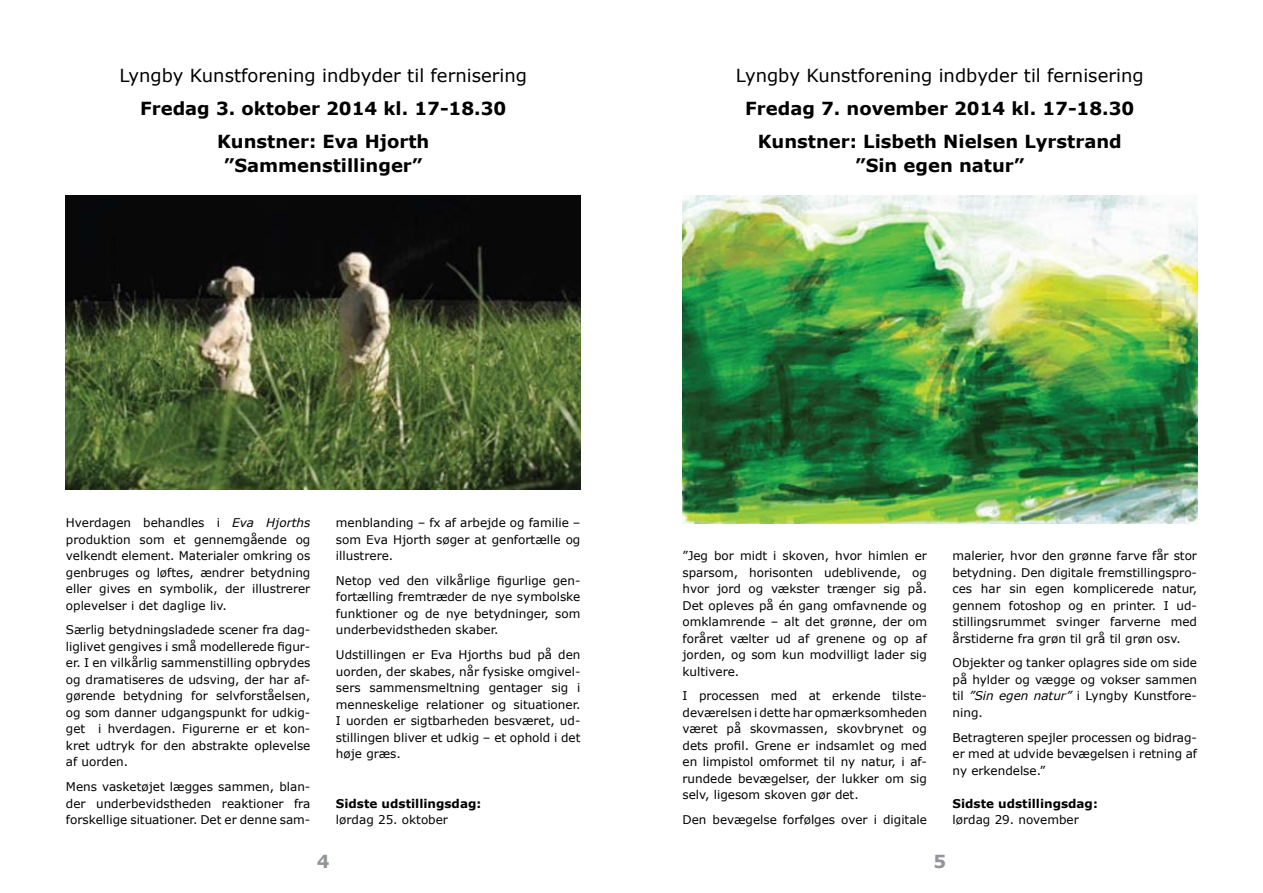
<style>
.page{position:relative;width:1263px;height:893px;background:#fff}
.page>*{position:absolute;margin:0;border:0;box-sizing:border-box;transform-origin:0 0}
.t1{font:700 18px/33px "Verdana";color:#000;text-align:center}
.t2{font:18px "Verdana";color:#000}
.t3{font:700 18px "Verdana";color:#939598}
.t4{font:12px/16.5px "Verdana";color:#000;text-align:justify}
.t5{font:700 12px "Verdana";color:#000}
.s1{font-style:italic}
</style>
<div class="page">
<img style="left:66px;top:196px;width:514px;height:293px">
<img style="left:682px;top:196px;width:515px;height:327px">
<h1 class="t2" style="left:119px;top:64px;width:409px">Lyngby Kunstforening indbyder til fernisering</h1>
<h1 class="t1" style="left:140px;top:92px;width:368px">Fredag 3. oktober 2014 kl. 17-18.30<br>Kunstner: Eva Hjorth</h1>
<h1 class="t1" style="left:224px;top:149px;width:200px">”Sammenstillinger”</h1>
<h1 class="t2" style="left:736px;top:64px;width:409px">Lyngby Kunstforening indbyder til fernisering</h1>
<h1 class="t1" style="left:745px;top:92px;width:391px">Fredag 7. november 2014 kl. 17-18.30<br>Kunstner: Lisbeth Nielsen Lyrstrand</h1>
<h1 class="t1" style="left:855px;top:149px;width:171px">”Sin egen natur”</h1>
<p class="t4" style="left:66px;top:515px;width:246px">Hverdagen behandles i <span class="s1">Eva Hjorths </span>produktion som et gennemgående og velkendt element. Materialer omkring os genbruges og løftes, ændrer betydning eller gives en symbolik, der illustrerer oplevelser i det daglige liv.</p>
<p class="t4" style="left:66px;top:622px;width:246px">Særlig betydningsladede scener fra dag&shy;liglivet gengives i små modellerede figur&shy;er. I en vilkårlig sammenstilling opbrydes og dramatiseres de udsving, der har af&shy;gørende betydning for selvforståelsen, og som danner udgangspunkt for udkig&shy;get i hverdagen. Figurerne er et kon&shy;kret udtryk for den abstrakte oplevelse af uorden.</p>
<p class="t4" style="left:66px;top:779px;width:246px">Mens vasketøjet lægges sammen, blan&shy;der underbevidstheden reaktioner fra forskellige situationer. Det er denne sam-</p>
<p class="t4" style="left:336px;top:515px;width:246px">menblanding – fx af arbejde og familie – som Eva Hjorth søger at genfortælle og illustrere.</p>
<p class="t4" style="left:336px;top:572px;width:246px">Netop ved den vilkårlige figurlige gen&shy;fortælling fremtræder de nye symbolske funktioner og de nye betydninger, som underbevidstheden skaber.</p>
<p class="t4" style="left:336px;top:647px;width:246px">Udstillingen er Eva Hjorths bud på den uorden, der skabes, når fysiske omgivel&shy;sers sammensmeltning gentager sig i menneskelige relationer og situationer.<br>I uorden er sigtbarheden besværet, ud&shy;stillingen bliver et udkig – et ophold i det høje græs.</p>
<p class="t5" style="left:336px;top:795px;width:147px">Sidste udstillingsdag:</p>
<p class="t4" style="left:336px;top:812px;width:114px">lørdag 25. oktober</p>
<p class="t4" style="left:682px;top:548px;width:246px">”Jeg bor midt i skoven, hvor himlen er sparsom, horisonten udeblivende, og hvor jord og vækster trænger sig på.<br>Det opleves på én gang omfavnende og omklamrende – alt det grønne, der om foråret vælter ud af grenene og op af jorden, og som kun modvilligt lader sig kultivere.</p>
<p class="t4" style="left:682px;top:688px;width:246px">I processen med at erkende tilste&shy;deværelsen i dette har opmærksomheden været på skovmassen, skovbrynet og dets profil. Grene er indsamlet og med en limpistol omformet til ny natur, i af&shy;rundede bevægelser, der lukker om sig selv, ligesom skoven gør det.</p>
<p class="t4" style="left:682px;top:812px;width:246px">Den bevægelse forfølges over i digitale</p>
<p class="t4" style="left:952px;top:548px;width:246px">malerier, hvor den grønne farve får stor betydning. Den digitale fremstillingspro&shy;ces har sin egen komplicerede natur, gennem fotoshop og en printer. I ud&shy;stillingsrummet svinger farverne med årstiderne fra grøn til grå til grøn osv.</p>
<p class="t4" style="left:952px;top:655px;width:246px">Objekter og tanker oplagres side om side på hylder og vægge og vokser sammen til <span class="s1">”Sin egen natur”</span> i Lyngby Kunstfore&shy;ning.</p>
<p class="t4" style="left:952px;top:729px;width:246px">Betragteren spejler processen og bidrag&shy;er med at udvide bevægelsen i retning af ny erkendelse.”</p>
<p class="t5" style="left:952px;top:795px;width:147px">Sidste udstillingsdag:</p>
<p class="t4" style="left:952px;top:812px;width:128px">lørdag 29. november</p>
<h1 class="t3" style="left:317px;top:850px;width:14px">4</h1>
<h1 class="t3" style="left:933px;top:850px;width:14px">5</h1>
</div>
